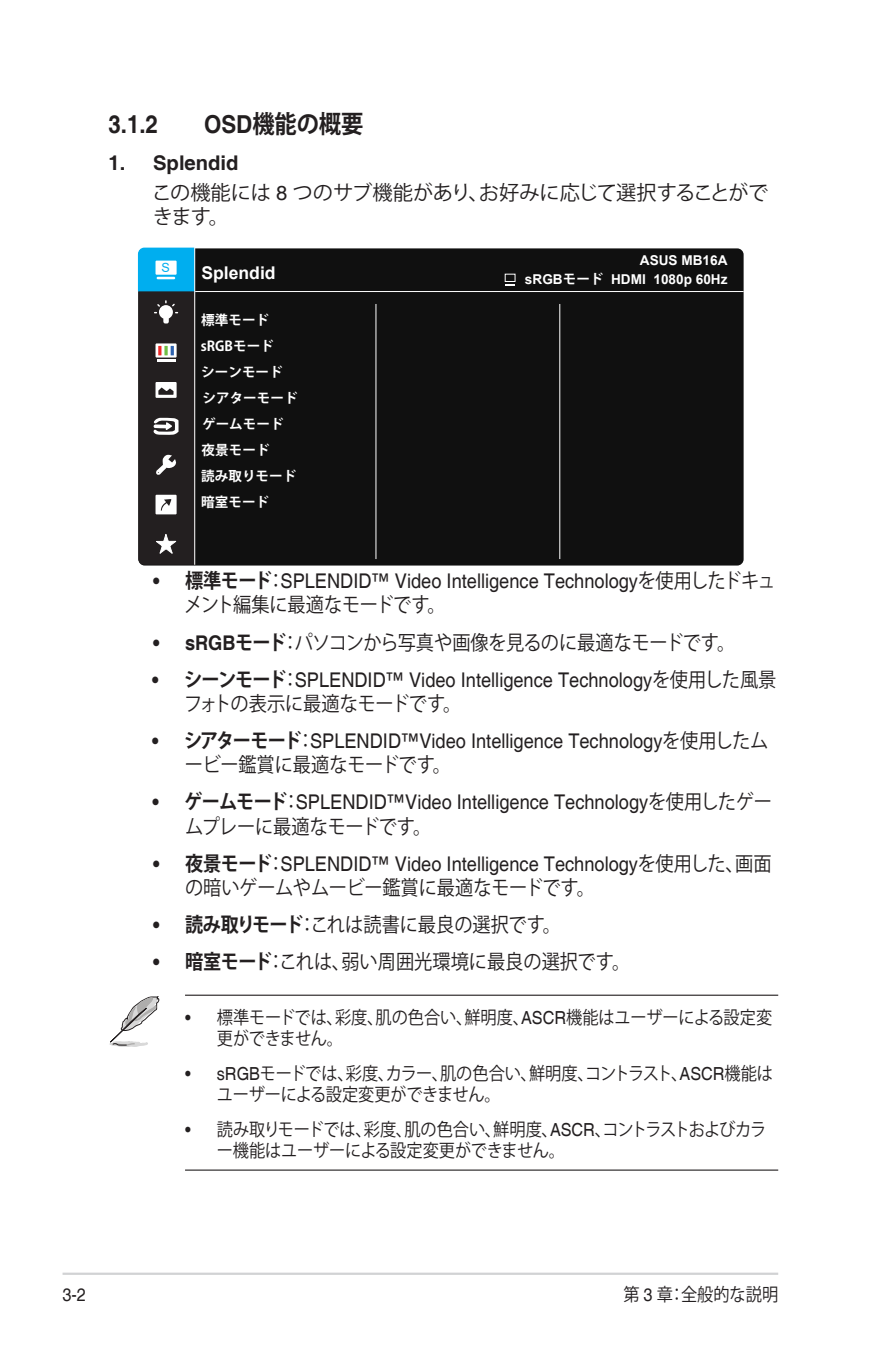
<style>
.page{position:relative;width:893px;height:1346px;background:#fff}
.page>*{position:absolute;margin:0;border:0;box-sizing:border-box;transform-origin:0 0}
.Heading_2{font:700 24.75px "Koz Go Pr 6 N";letter-spacing:-.005em;color:#231f20;scale:.9 1}
.Heading_2-2{font:700 24.75px "Helvetica";color:#231f20;scale:.9 1}
.t1{font:20.25px/24.3px "Helvetica";color:#231f20;scale:.9 1}
.Body_Text_Indent{font:20.25px "Koz Go Pr 6 N";color:#231f20;scale:.9 1}
.Body_Text_Indent-2{font:20.25px/24.3px "Koz Go Pr 6 N";color:#231f20}
.Body_Text_Indent-3{font:20.25px "Koz Go Pr 6 N";letter-spacing:-.02em;color:#231f20;scale:.9 1}
.OSD_Item{font:700 20.25px "Helvetica";color:#231f20}
.t2{font:18px/21.6px "Koz Go Pr 6 N";letter-spacing:-.01em;color:#231f20;scale:.9 1}
.t3{font:18px "Helvetica";color:#231f20;scale:.9 1}
.t4{font:700 17.55px "Arial";color:#fff}
.t5{font:700 13.5px/26.1px "Koz Go Pro";color:#fff}
.t6{font:700 13.5px "Arial";color:#fff}
.t7{font:12.6px "Arial";color:#00aeef}
.s1{font-family:"Helvetica"}
.s2{font-family:"Koz Go Pro"}
.s3{font-weight:700}
.s4{font-family:"Koz Go Pr 6 N";font-weight:700}
.s5{font-family:"Koz Go Pr 6 N"}
.s6{font-family:"Helvetica";font-weight:700}
</style>
<div class="page">
<hr style="left:63px;top:1272px;width:715px;height:3px;background:#d1d2d4">
<div style="left:138px;top:248px;width:606px;height:317px;background:#101010;border-radius:6px"></div>
<hr style="left:139px;top:291px;width:605px;height:1px;background:#fff">
<hr style="left:376px;top:304px;width:1px;height:255px;background:#fff">
<hr style="left:559px;top:304px;width:1px;height:255px;background:#fff">
<div style="left:505px;top:274px;width:10px;height:8px;border:1px solid #fff"></div>
<svg style="left:138px;top:248px;width:57px;height:317px"></svg>
<hr style="left:185px;top:994px;width:593px;height:2px;background:#231f20">
<hr style="left:185px;top:1169px;width:593px;height:1px;background:#231f20">
<svg style="left:109px;top:996px;width:50px;height:51px"></svg>
<p class="Heading_2-2" style="left:108px;top:109px;width:57px">3.1.2</p>
<p class="Heading_2" style="left:204px;top:110px;width:178px"><span class="s1">OSD</span>機能の概要</p>
<p class="OSD_Item" style="left:108px;top:150px;width:132px">1. Splendid</p>
<p class="Body_Text_Indent-2" style="left:152px;top:181px;width:618px">この機能には <span class="s1">8</span> つのサブ機能があり、お好みに応じて選択することができます。</p>
<p class="t7" style="left:162px;top:259px;width:10px">S</p>
<p class="t4" style="left:201px;top:260px;width:76px">Splendid</p>
<p class="t5" style="left:201px;top:308px;width:75px">標準モードsRGBモード</p>
<p class="t5" style="left:201px;top:360px;width:83px">シーンモード</p>
<p class="t5" style="left:202px;top:386px;width:97px">シアターモード</p>
<p class="t5" style="left:202px;top:412px;width:84px">ゲームモード夜景モード</p>
<p class="t5" style="left:201px;top:464px;width:97px">読み取りモード暗室モード</p>
<p class="t6" style="left:640px;top:251px;width:89px">ASUS MB16A</p>
<p class="t6" style="left:525px;top:270px;width:204px">sRGB<span class="s2">モード</span> HDMI 1080p 60Hz</p>
<p class="t1" style="left:184px;top:570px;width:659px;text-indent:-31px"><span class="s3">•</span> <span class="s4">標準モード</span><span class="s5">：</span>SPLENDID™ Video Intelligence Technology<span class="s5">を使用したドキュメント編集に最適なモードです。</span></p>
<p class="Body_Text_Indent-3" style="left:153px;top:631px;width:648px"><span class="s6">• sRGB</span><span class="s3">モード</span>：パソコンから写真や画像を見るのに最適なモードです。</p>
<p class="t1" style="left:184px;top:668px;width:660px;text-indent:-32px"><span class="s3">•</span> <span class="s4">シーンモード</span><span class="s5">：</span>SPLENDID™ Video Intelligence Technology<span class="s5">を使用した風景フォトの表示に最適なモードです。</span></p>
<p class="t1" style="left:185px;top:729px;width:650px;text-indent:-33px"><span class="s3">•</span> <span class="s4">シアターモード</span><span class="s5">：</span>SPLENDID™Video Intelligence Technology<span class="s5">を使用したムービー鑑賞に最適なモードです。</span></p>
<p class="t1" style="left:185px;top:791px;width:654px;text-indent:-33px"><span class="s3">•</span> <span class="s4">ゲームモード</span><span class="s5">：</span>SPLENDID™Video Intelligence Technology<span class="s5">を使用したゲームプレーに最適なモードです。</span></p>
<p class="t1" style="left:185px;top:852px;width:653px;text-indent:-32px"><span class="s3">•</span> <span class="s4">夜景モード</span><span class="s5">：</span>SPLENDID™ Video Intelligence Technology<span class="s5">を使用した、画面の暗いゲームやムービー鑑賞に最適なモードです。</span></p>
<p class="Body_Text_Indent" style="left:153px;top:913px;width:455px"><span class="s6">•</span> <span class="s3">読み取りモード</span>：これは読書に最良の選択です。</p>
<p class="Body_Text_Indent" style="left:153px;top:950px;width:532px"><span class="s6">•</span> <span class="s3">暗室モード</span>：これは、弱い周囲光環境に最良の選択です。</p>
<p class="t2" style="left:217px;top:1007px;width:618px;text-indent:-32px"><span class="s1">•</span> 標準モードでは、彩度、肌の色合い、鮮明度、<span class="s1">ASCR</span>機能はユーザーによる設定変更ができません。</p>
<p class="t2" style="left:217px;top:1063px;width:620px;text-indent:-32px"><span class="s1">• sRGB</span>モードでは、彩度、カラー、肌の色合い、鮮明度、コントラスト、<span class="s1">ASCR</span>機能はユーザーによる設定変更ができません。</p>
<p class="t2" style="left:217px;top:1119px;width:612px;text-indent:-32px"><span class="s1">•</span> 読み取りモードでは、彩度、肌の色合い、鮮明度、<span class="s1">ASCR</span>、コントラストおよびカラー機能はユーザーによる設定変更ができません。</p>
<p class="t3" style="left:63px;top:1284px;width:28px">3-2</p>
<p class="t2" style="left:623px;top:1284px;width:174px">第 <span class="s1">3</span> 章：全般的な説明</p>
</div>
